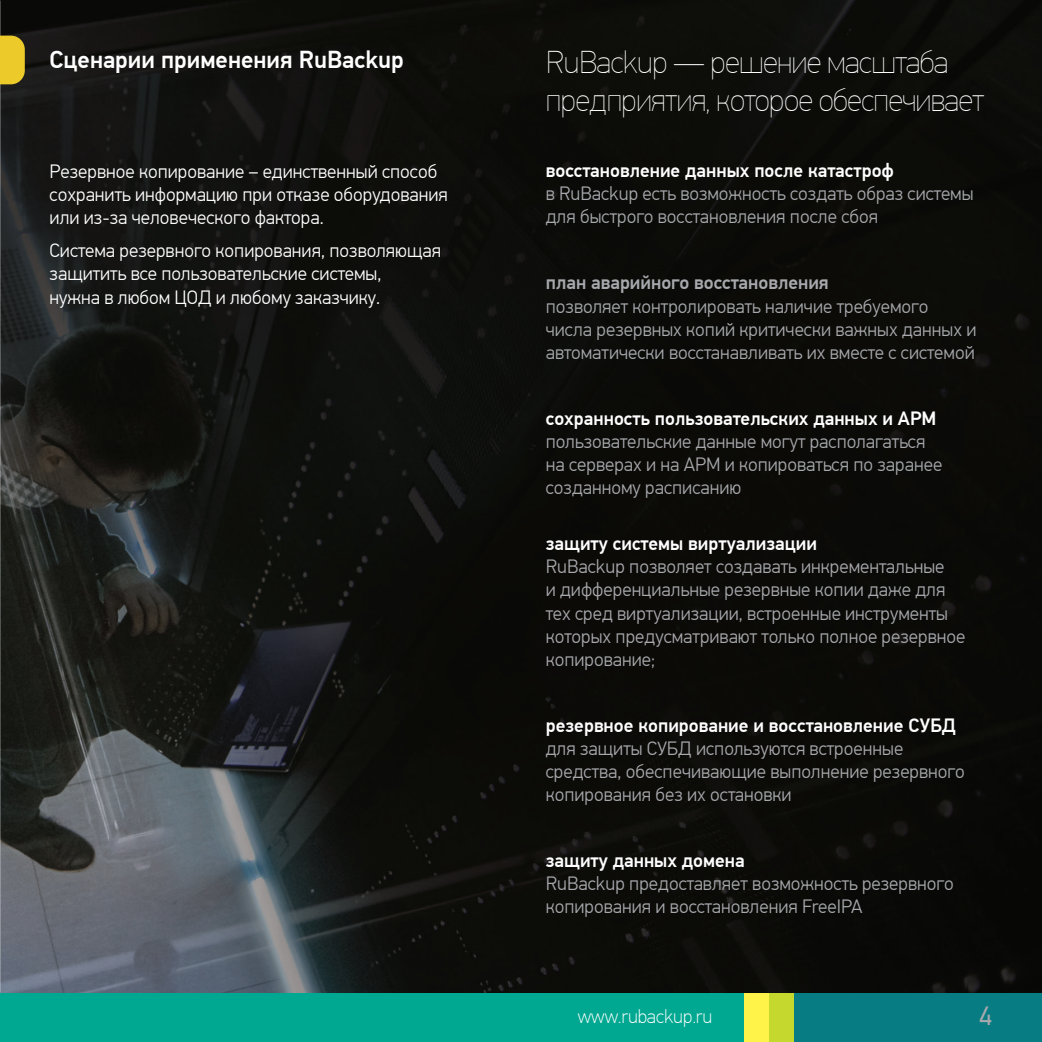
<style>
.page{position:relative;width:1042px;height:1042px;background:#fff}
.page>*{position:absolute;margin:0;border:0;box-sizing:border-box;transform-origin:0 0}
.t1{font:100 31.5px/37.8px "PF Din Text Pro";letter-spacing:-.02em;color:#fff}
.t2{font:26.25px "PF Din Text Pro";color:#a8a9ad}
.t3{font:500 24.5px "PF Din Text Pro";color:#fff}
.t4{font:300 19.25px/23.1px "PF Din Text Pro";color:#a8a9ad}
.t5{font:300 19.25px/23.1px "PF Din Text Pro";color:#fff}
.t6{font:500 19.25px "PF Din Text Pro";color:#fff}
.t7{font:500 19.25px "PF Din Text Pro";color:#a8a9ad}
.t8{font:100 19.25px "PF Din Text Pro";color:#fff}
</style>
<div class="page">
<div style="left:0;top:992px;width:794px;height:50px;background:#00a891"></div>
<div style="left:744px;top:992px;width:25px;height:50px;background:#fff34a"></div>
<div style="left:769px;top:992px;width:25px;height:50px;background:#c4d82d"></div>
<div style="left:794px;top:992px;width:248px;height:50px;background:#077c83"></div>
<img style="left:0;top:0;width:1042px;height:992px">
<svg style="left:0;top:36px;width:25px;height:48px"></svg>
<p class="t3" style="left:50px;top:45px;width:356px">Сценарии применения RuBackup</p>
<h1 class="t1" style="left:546px;top:44px;width:440px">RuBackup — решение масштаба предприятия, которое обеспечивает</h1>
<p class="t5" style="left:50px;top:160px;width:400px">Резервное копирование – единственный способ сохранить информацию при отказе оборудования или из-за человеческого фактора.</p>
<p class="t5" style="left:50px;top:239px;width:393px">Система резервного копирования, позволяющая защитить все пользовательские системы,<br>нужна в любом ЦОД и любому заказчику.</p>
<p class="t6" style="left:546px;top:159px;width:350px">восстановление данных после катастроф</p>
<p class="t4" style="left:546px;top:182px;width:429px">в RuBackup есть возможность создать образ системы для быстрого восстановления после сбоя</p>
<p class="t7" style="left:546px;top:271px;width:284px">план аварийного восстановления</p>
<p class="t4" style="left:546px;top:295px;width:432px">позволяет контролировать наличие требуемого числа резервных копий критически важных данных и автоматически восстанавливать их вместе с системой</p>
<p class="t6" style="left:546px;top:407px;width:392px">сохранность пользовательских данных и АРМ</p>
<p class="t4" style="left:546px;top:430px;width:398px">пользовательские данные могут располагаться на серверах и на АРМ и копироваться по заранее созданному расписанию</p>
<p class="t6" style="left:546px;top:532px;width:273px">защиту системы виртуализации</p>
<p class="t4" style="left:546px;top:555px;width:421px">RuBackup позволяет создавать инкрементальные<br>и дифференциальные резервные копии даже для тех сред виртуализации, встроенные инструменты которых предусматривают только полное резервное копирование;</p>
<p class="t6" style="left:546px;top:713px;width:412px">резервное копирование и восстановление СУБД</p>
<p class="t4" style="left:546px;top:737px;width:420px">для защиты СУБД используются встроенные средства, обеспечивающие выполнение резервного копирования без их остановки</p>
<p class="t6" style="left:546px;top:849px;width:200px">защиту данных домена</p>
<p class="t4" style="left:546px;top:872px;width:409px">RuBackup предоставляет возможность резервного копирования и восстановления FreeIPA</p>
<p class="t8" style="left:578px;top:1005px;width:136px">www.rubackup.ru</p>
<h2 class="t2" style="left:979px;top:1000px;width:15px">4</h2>
</div>
